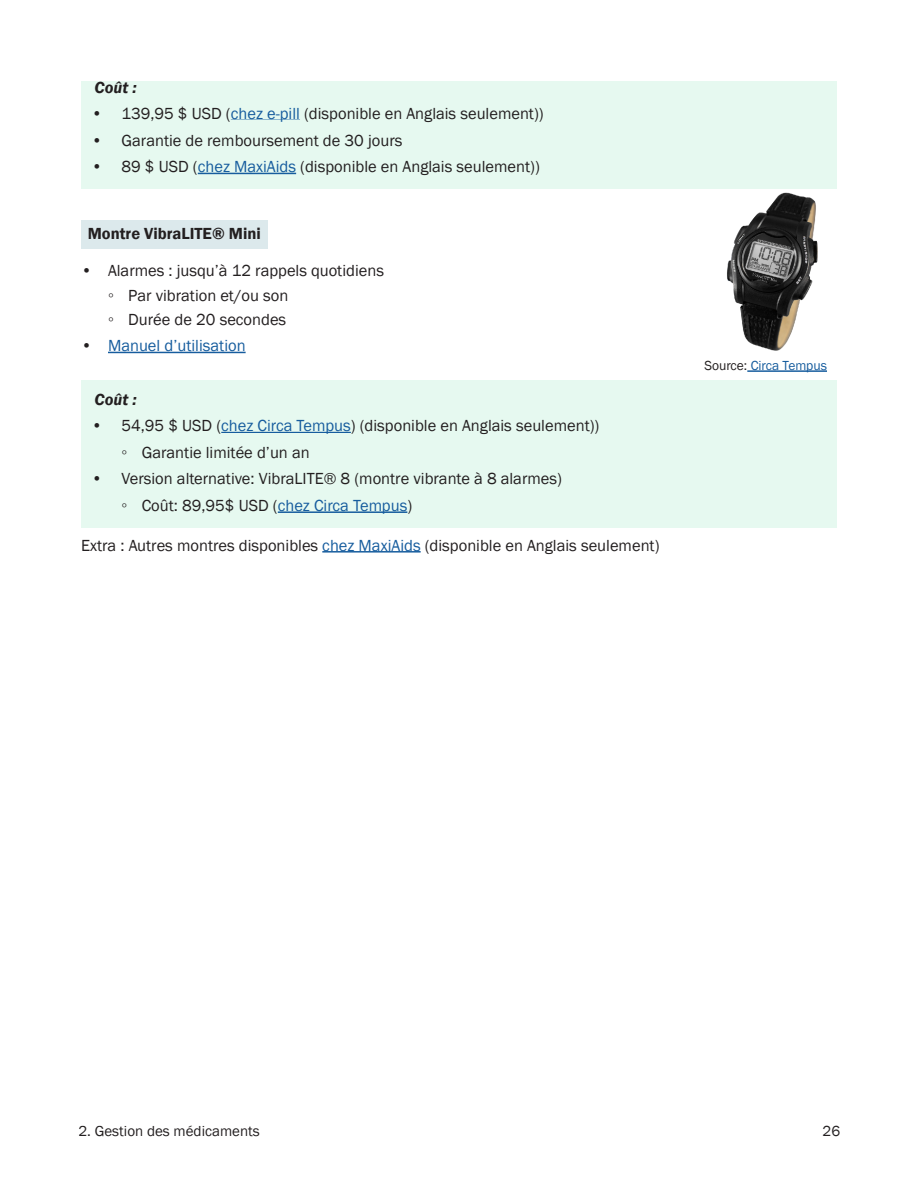
<style>
.page{position:relative;width:918px;height:1188px;background:#fff}
.page>*{position:absolute;margin:0;border:0;box-sizing:border-box;transform-origin:0 0}
.t1{font:16.5px "Franklin Gothic";color:#231f20}
.sub-sub_headig_10_5{font:600 16.5px "Franklin Gothic";color:#231f20}
.t2{font:16.5px "Franklin Gothic";color:#175d9e}
.Cost_box{font:italic 600 16.5px "Franklin Gothic";color:#231f20}
.bullets{font:15px "Franklin Gothic";color:#231f20}
.bullets-2{font:15px "Franklin Gothic";letter-spacing:-.02em;color:#231f20}
.Paragraph_Style_1{font:13.5px "Franklin Gothic";color:#175d9e}
.s1{color:#175d9e}
.s2{color:#231f20}
</style>
<div class="page">
<div style="left:81px;top:81px;width:756px;height:28px;background:#e6f9f0"></div>
<div style="left:81px;top:94px;width:756px;height:42px;background:#e6f9f0"></div>
<hr style="left:231px;top:120px;width:69px;height:1px;background:#175d9e">
<div style="left:81px;top:121px;width:756px;height:41px;background:#e6f9f0"></div>
<div style="left:81px;top:147px;width:756px;height:42px;background:#e6f9f0"></div>
<hr style="left:198px;top:173px;width:98px;height:1px;background:#175d9e">
<div style="left:81px;top:220px;width:187px;height:29px;background:#dce9ec"></div>
<hr style="left:108px;top:352px;width:138px;height:1px;background:#175d9e">
<div style="left:81px;top:380px;width:756px;height:41px;background:#e6f9f0"></div>
<div style="left:81px;top:406px;width:756px;height:42px;background:#e6f9f0"></div>
<hr style="left:221px;top:432px;width:130px;height:1px;background:#175d9e">
<div style="left:81px;top:433px;width:756px;height:41px;background:#e6f9f0"></div>
<div style="left:81px;top:459px;width:756px;height:42px;background:#e6f9f0"></div>
<div style="left:81px;top:486px;width:756px;height:42px;background:#e6f9f0"></div>
<hr style="left:278px;top:511px;width:129px;height:2px;background:#175d9e">
<hr style="left:322px;top:551px;width:99px;height:2px;background:#175d9e">
<img style="left:727px;top:192px;width:91px;height:159px">
<hr style="left:747px;top:370px;width:80px;height:2px;background:#175d9e">
<p class="Cost_box" style="left:94px;top:76px;width:44px">Coût :</p>
<p class="t1" style="left:92px;top:103px;width:454px">• 139,95 $ USD (<span class="s1">chez e-pill</span> (disponible en Anglais seulement))</p>
<p class="t1" style="left:92px;top:130px;width:313px">• Garantie de remboursement de 30 jours</p>
<p class="t1" style="left:92px;top:156px;width:450px">• 89 $ USD (<span class="s1">chez MaxiAids</span> (disponible en Anglais seulement))</p>
<p class="sub-sub_headig_10_5" style="left:88px;top:223px;width:175px">Montre VibraLITE® Mini</p>
<p class="t1" style="left:81px;top:261px;width:305px">• Alarmes : jusqu’à 12 rappels quotidiens</p>
<p class="t1" style="left:108px;top:285px;width:182px">◦ Par vibration et/ou son</p>
<p class="t1" style="left:108px;top:309px;width:180px">◦ Durée de 20 secondes</p>
<p class="t2" style="left:81px;top:335px;width:166px"><span class="s2">•</span> Manuel d’utilisation</p>
<p class="Cost_box" style="left:94px;top:389px;width:44px">Coût :</p>
<p class="t1" style="left:92px;top:416px;width:509px">• 54,95 $ USD (<span class="s1">chez Circa Tempus</span>) (disponible en Anglais seulement))</p>
<p class="t1" style="left:122px;top:442px;width:190px">◦ Garantie limitée d’un an</p>
<p class="t1" style="left:92px;top:469px;width:472px">• Version alternative: VibraLITE® 8 (montre vibrante à 8 alarmes)</p>
<p class="t1" style="left:122px;top:495px;width:292px">◦ Coût: 89,95$ USD (<span class="s1">chez Circa Tempus</span>)</p>
<p class="t1" style="left:81px;top:535px;width:580px">Extra : Autres montres disponibles <span class="s1">chez MaxiAids</span> (disponible en Anglais seulement)</p>
<p class="Paragraph_Style_1" style="left:704px;top:357px;width:124px"><span class="s2">Source:</span> Circa Tempus</p>
<p class="bullets" style="left:79px;top:1122px;width:183px">2. Gestion des médicaments</p>
<p class="bullets" style="left:78px;top:1123px;width:10px">3</p>
<p class="bullets-2" style="left:122px;top:1123px;width:132px">ion des médicaments</p>
<p class="bullets" style="left:823px;top:1122px;width:19px">26</p>
</div>
